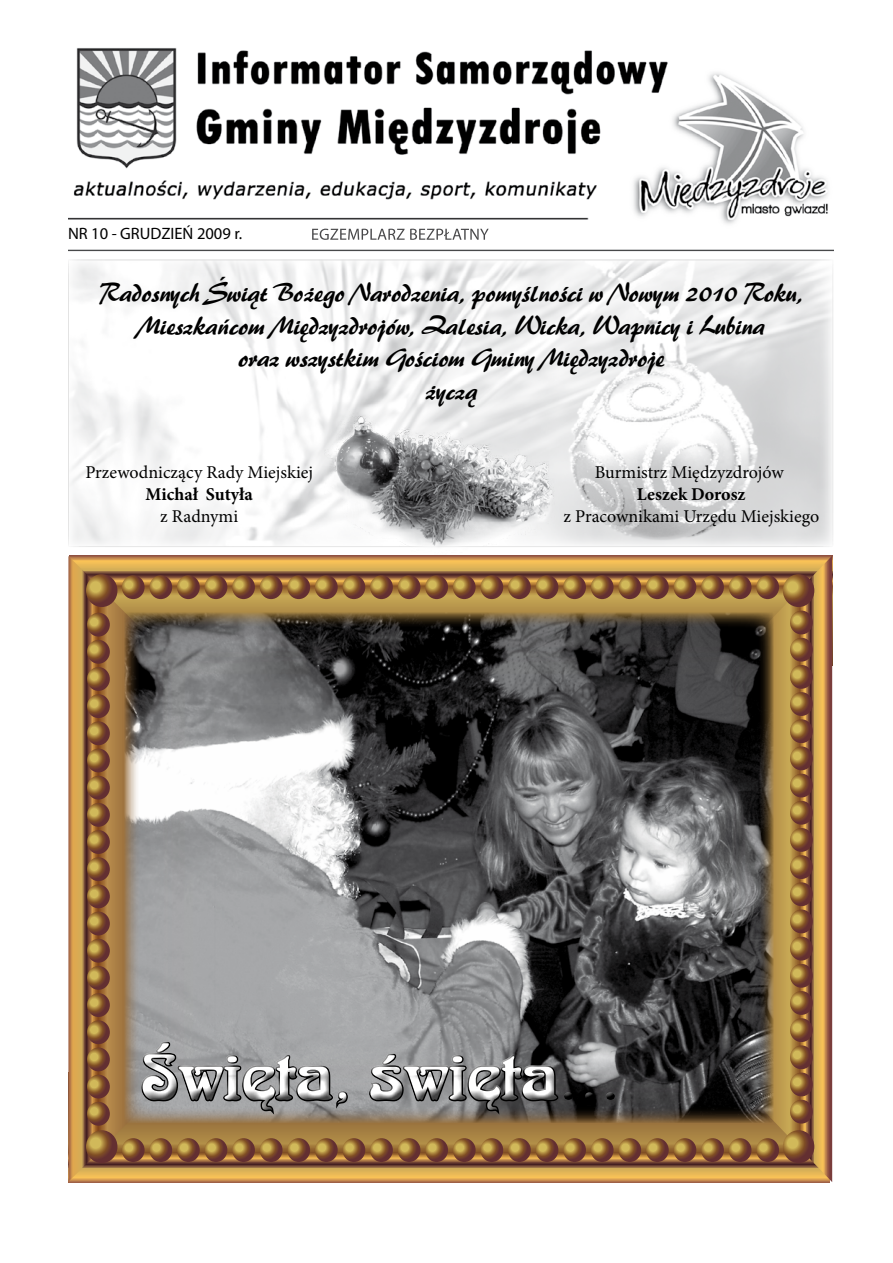
<style>
.page{position:relative;width:893px;height:1263px;background:#fff}
.page>*{position:absolute;margin:0;border:0;box-sizing:border-box;transform-origin:0 0}
.t1{font:63px "Arabia";color:#fff}
.t2{font:27px/32.4px "EFN Brush 029";color:#000;text-align:center}
.t3{font:18px "Minion Pro";color:#000}
.t4{font:700 18px "Minion Pro";color:#000}
.t5{font:16.5px "Myriad Pro";color:#000}
</style>
<div class="page">
<img style="left:71px;top:261px;width:760px;height:284px">
<img style="left:68px;top:48px;width:765px;height:204px">
<div style="left:68px;top:224px;width:173px;height:20px;background:#fff"></div>
<svg style="left:178px;top:556px;width:549px;height:18px"></svg>
<svg style="left:178px;top:1163px;width:549px;height:19px"></svg>
<svg style="left:727px;top:556px;width:105px;height:626px"></svg>
<svg style="left:68px;top:556px;width:110px;height:626px"></svg>
<svg style="left:86px;top:574px;width:728px;height:589px"></svg>
<div style="left:135px;top:1036px;width:490px;height:87px;background:#000;opacity:.75"></div>
<img style="left:325px;top:409px;width:235px;height:138px">
<p class="t5" style="left:68px;top:223px;width:176px">NR 10 - GRUDZIEŃ 2009 r.</p>
<p class="t2" style="left:98px;top:277px;width:706px">Radosnych Świąt Bożego Narodzenia, pomyślności w Nowym 2010 Roku, Mieszkańcom Międzyzdrojów, Zalesia, Wicka, Wapnicy i Lubina<br>oraz wszystkim Gościom Gminy Międzyzdroje<br>życzą</p>
<p class="t3" style="left:85px;top:461px;width:229px">Przewodniczący Rady Miejskiej</p>
<p class="t4" style="left:145px;top:482px;width:109px">Michał Sutyła</p>
<p class="t3" style="left:160px;top:504px;width:79px">z Radnymi</p>
<p class="t3" style="left:595px;top:461px;width:190px">Burmistrz Międzyzdrojów</p>
<p class="t4" style="left:637px;top:482px;width:110px">Leszek Dorosz</p>
<p class="t3" style="left:563px;top:504px;width:257px">z Pracownikami Urzędu Miejskiego</p>
<h1 class="t1" style="left:141px;top:1042px;width:418px">Święta, święta</h1>
</div>
